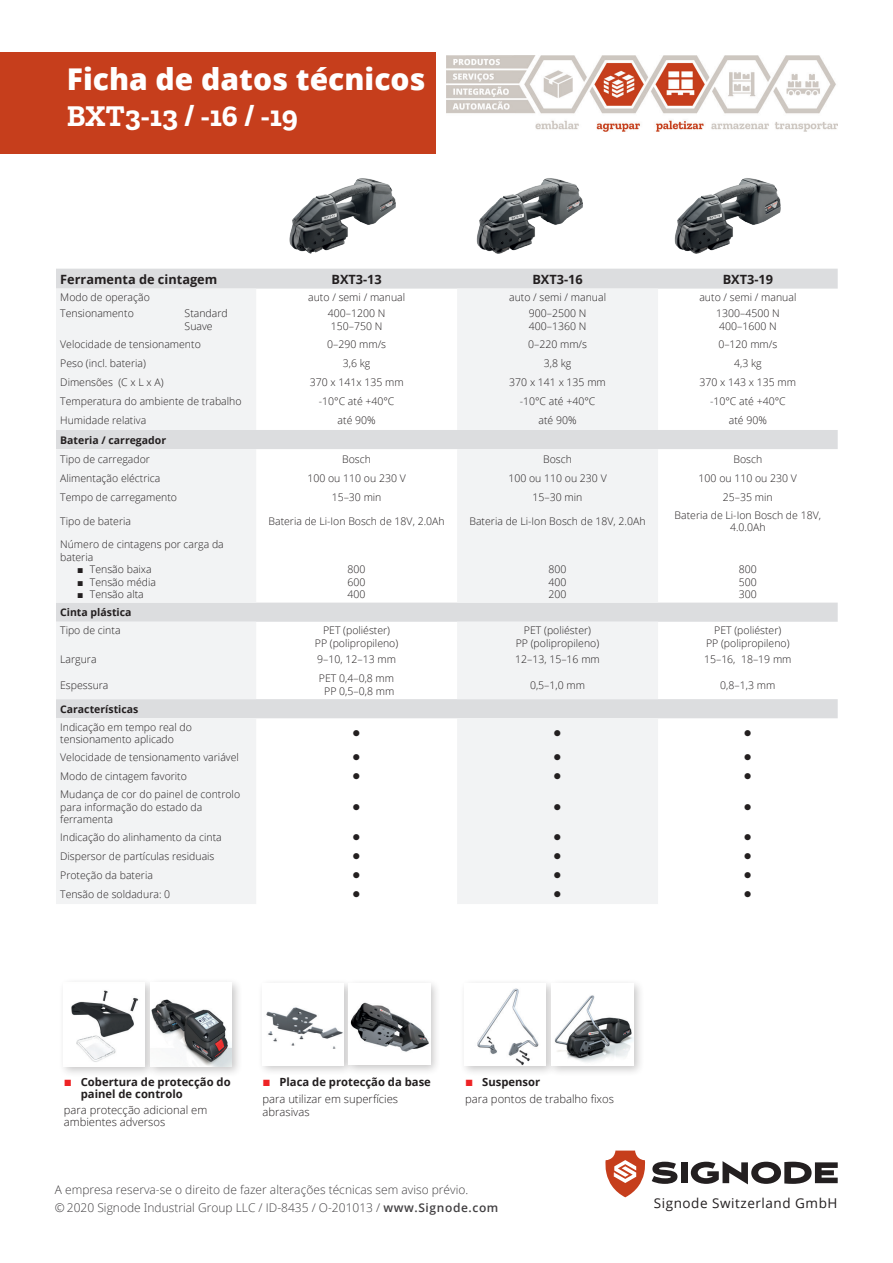
<style>
.page{position:relative;width:893px;height:1263px;background:#fff}
.page>*{position:absolute;margin:0;border:0;box-sizing:border-box;transform-origin:0 0}
.t1{font:800 30px "Open Sans";color:#fff}
.t2{font:700 30px "Zilla Slab";color:#fff}
.t3{font:13.5px "Open Sans";letter-spacing:.04em;color:#231f20}
.t4{font:700 12.75px "Open Sans";color:#231f20}
.t5{font:300 12px/18.1px "Open Sans";color:#424042}
.t6{font:300 11.25px/13.5px "Open Sans";color:#231f20}
.t7{font:700 11.25px/12px "Open Sans";color:#231f20}
.t8{font:300 10.5px/12.6px "Open Sans";color:#231f20}
.t9{font:700 10.5px "Open Sans";color:#231f20}
.t10{font:10.5px "Wingdings";color:#231f20}
.s1{font-family:"Arial";font-weight:400}
.s2{font-family:"Arial";font-weight:400;font-size:13.5px;color:#ee2325}
.s3{font-weight:600}
</style>
<div class="page">
<img style="left:289px;top:178px;width:107px;height:76px">
<div style="left:459px;top:978px;width:98px;height:99px;background:#231f20;opacity:.25"></div>
<img style="left:465px;top:983px;width:81px;height:83px">
<div style="left:546px;top:978px;width:98px;height:99px;background:#231f20;opacity:.25"></div>
<img style="left:551px;top:983px;width:82px;height:83px">
<div style="left:257px;top:978px;width:98px;height:98px;background:#231f20;opacity:.25"></div>
<img style="left:263px;top:984px;width:81px;height:81px">
<div style="left:344px;top:978px;width:97px;height:98px;background:#231f20;opacity:.25"></div>
<img style="left:349px;top:984px;width:81px;height:81px">
<div style="left:58px;top:977px;width:98px;height:100px;background:#231f20;opacity:.25"></div>
<img style="left:64px;top:982px;width:81px;height:84px">
<div style="left:145px;top:977px;width:98px;height:100px;background:#231f20;opacity:.25"></div>
<img style="left:150px;top:982px;width:82px;height:84px">
<img style="left:476px;top:178px;width:107px;height:76px">
<img style="left:674px;top:178px;width:107px;height:76px">
<div style="left:0;top:52px;width:436px;height:102px;background:#c63e1c"></div>
<svg style="left:605px;top:1150px;width:40px;height:47px"></svg>
<svg style="left:652px;top:1162px;width:25px;height:22px"></svg>
<div style="left:681px;top:1162px;width:6px;height:21px;background:#231f20"></div>
<svg style="left:691px;top:1161px;width:147px;height:23px"></svg>
<svg style="left:56px;top:269px;width:782px;height:449px"></svg>
<svg style="left:56px;top:289px;width:602px;height:615px;fill:#f2f3f4"></svg>
<img style="left:446px;top:55px;width:392px;height:77px">
<h1 class="t1" style="left:67px;top:56px;width:360px">Ficha de datos técnicos</h1>
<h1 class="t2" style="left:67px;top:98px;width:232px">BXT3-13 / -16 / -19</h1>
<p class="t4" style="left:60px;top:270px;width:159px">Ferramenta de cintagem</p>
<p class="t4" style="left:331px;top:270px;width:52px">BXT3-13</p>
<p class="t4" style="left:532px;top:270px;width:52px">BXT3-16</p>
<p class="t4" style="left:723px;top:270px;width:52px">BXT3-19</p>
<p class="t8" style="left:60px;top:290px;width:91px">Modo de operação</p>
<p class="t8" style="left:308px;top:290px;width:98px">auto / semi / manual</p>
<p class="t8" style="left:509px;top:290px;width:98px">auto / semi / manual</p>
<p class="t8" style="left:699px;top:290px;width:98px">auto / semi / manual</p>
<p class="t8" style="left:60px;top:307px;width:75px">Tensionamento</p>
<p class="t8" style="left:185px;top:307px;width:45px">Standard<br>Suave</p>
<p class="t8" style="left:328px;top:307px;width:59px">400–1200 N<br>150–750 N</p>
<p class="t8" style="left:529px;top:307px;width:59px">900–2500 N<br>400–1360 N</p>
<p class="t8" style="left:716px;top:307px;width:65px">1300–4500 N<br>400–1600 N</p>
<p class="t8" style="left:60px;top:337px;width:142px">Velocidade de tensionamento</p>
<p class="t8" style="left:327px;top:337px;width:60px">0–290 mm/s</p>
<p class="t8" style="left:528px;top:337px;width:60px">0–220 mm/s</p>
<p class="t8" style="left:718px;top:337px;width:60px">0–120 mm/s</p>
<p class="t8" style="left:60px;top:357px;width:87px">Peso (incl. bateria)</p>
<p class="t8" style="left:343px;top:357px;width:29px">3,6 kg</p>
<p class="t8" style="left:544px;top:357px;width:29px">3,8 kg</p>
<p class="t8" style="left:734px;top:357px;width:29px">4,3 kg</p>
<p class="t8" style="left:60px;top:376px;width:105px">Dimensões (C x L x A)</p>
<p class="t8" style="left:310px;top:376px;width:95px">370 x 141x 135 mm</p>
<p class="t8" style="left:509px;top:376px;width:98px">370 x 141 x 135 mm</p>
<p class="t8" style="left:700px;top:376px;width:98px">370 x 143 x 135 mm</p>
<p class="t8" style="left:60px;top:395px;width:183px">Temperatura do ambiente de trabalho</p>
<p class="t8" style="left:319px;top:395px;width:77px">-10°C até +40°C</p>
<p class="t8" style="left:520px;top:395px;width:77px">-10°C até +40°C</p>
<p class="t8" style="left:710px;top:395px;width:77px">-10°C até +40°C</p>
<p class="t8" style="left:60px;top:414px;width:88px">Humidade relativa</p>
<p class="t8" style="left:338px;top:414px;width:40px">até 90%</p>
<p class="t8" style="left:538px;top:414px;width:40px">até 90%</p>
<p class="t8" style="left:729px;top:414px;width:40px">até 90%</p>
<p class="t9" style="left:60px;top:432px;width:107px">Bateria / carregador</p>
<p class="t8" style="left:60px;top:452px;width:91px">Tipo de carregador</p>
<p class="t8" style="left:342px;top:452px;width:30px">Bosch</p>
<p class="t8" style="left:543px;top:452px;width:30px">Bosch</p>
<p class="t8" style="left:733px;top:452px;width:30px">Bosch</p>
<p class="t8" style="left:60px;top:471px;width:102px">Alimentação eléctrica</p>
<p class="t8" style="left:307px;top:471px;width:100px">100 ou 110 ou 230 V</p>
<p class="t8" style="left:508px;top:471px;width:100px">100 ou 110 ou 230 V</p>
<p class="t8" style="left:699px;top:471px;width:100px">100 ou 110 ou 230 V</p>
<p class="t8" style="left:60px;top:490px;width:118px">Tempo de carregamento</p>
<p class="t8" style="left:332px;top:490px;width:51px">15–30 min</p>
<p class="t8" style="left:533px;top:490px;width:51px">15–30 min</p>
<p class="t8" style="left:723px;top:490px;width:51px">25–35 min</p>
<p class="t8" style="left:60px;top:515px;width:72px">Tipo de bateria</p>
<p class="t8" style="left:269px;top:515px;width:178px">Bateria de Li-Ion Bosch de 18V, 2.0Ah</p>
<p class="t8" style="left:469px;top:515px;width:178px">Bateria de Li-Ion Bosch de 18V, 2.0Ah</p>
<p class="t8" style="left:675px;top:508px;width:148px;text-align:center">Bateria de Li-Ion Bosch de 18V,<br>4.0.0Ah</p>
<p class="t8" style="left:60px;top:537px;width:165px">Número de cintagens por carga da bateria</p>
<p class="t8" style="left:77px;top:563px;width:76px"><span class="s1">■</span> Tensão baixa</p>
<p class="t8" style="left:77px;top:575px;width:80px"><span class="s1">■</span> Tensão média</p>
<p class="t8" style="left:77px;top:588px;width:68px"><span class="s1">■</span> Tensão alta</p>
<p class="t8" style="left:348px;top:563px;width:19px;text-align:justify">800<br>600<br>400</p>
<p class="t8" style="left:548px;top:563px;width:19px;text-align:justify">800<br>400<br>200</p>
<p class="t8" style="left:739px;top:563px;width:19px;text-align:justify">800<br>500<br>300</p>
<p class="t9" style="left:60px;top:605px;width:73px">Cinta plástica</p>
<p class="t8" style="left:60px;top:624px;width:62px">Tipo de cinta</p>
<p class="t8" style="left:315px;top:624px;width:85px;text-align:center">PET (poliéster)<br>PP (polipropileno)</p>
<p class="t8" style="left:516px;top:624px;width:85px;text-align:center">PET (poliéster)<br>PP (polipropileno)</p>
<p class="t8" style="left:706px;top:624px;width:85px;text-align:center">PET (poliéster)<br>PP (polipropileno)</p>
<p class="t8" style="left:60px;top:653px;width:38px">Largura</p>
<p class="t8" style="left:317px;top:653px;width:80px">9–10, 12–13 mm</p>
<p class="t8" style="left:515px;top:653px;width:86px">12–13, 15–16 mm</p>
<p class="t8" style="left:704px;top:653px;width:89px">15–16, 18–19 mm</p>
<p class="t8" style="left:60px;top:678px;width:50px">Espessura</p>
<p class="t8" style="left:319px;top:672px;width:77px;text-align:center">PET 0,4–0,8 mm<br>PP 0,5–0,8 mm</p>
<p class="t8" style="left:530px;top:678px;width:57px">0,5–1,0 mm</p>
<p class="t8" style="left:720px;top:678px;width:57px">0,8–1,3 mm</p>
<p class="t9" style="left:60px;top:701px;width:80px">Características</p>
<p class="t8" style="left:60px;top:720px;width:133px">Indicação em tempo real do tensionamento aplicado</p>
<p class="t10" style="left:353px;top:727px;width:9px">●</p>
<p class="t10" style="left:554px;top:727px;width:9px">●</p>
<p class="t10" style="left:744px;top:727px;width:9px">●</p>
<p class="t8" style="left:60px;top:751px;width:180px">Velocidade de tensionamento variável</p>
<p class="t10" style="left:353px;top:752px;width:9px">●</p>
<p class="t10" style="left:554px;top:752px;width:9px">●</p>
<p class="t10" style="left:744px;top:752px;width:9px">●</p>
<p class="t8" style="left:60px;top:770px;width:128px">Modo de cintagem favorito</p>
<p class="t10" style="left:353px;top:771px;width:9px">●</p>
<p class="t10" style="left:554px;top:771px;width:9px">●</p>
<p class="t10" style="left:744px;top:771px;width:9px">●</p>
<p class="t8" style="left:60px;top:788px;width:181px">Mudança de cor do painel de controlo para informação do estado da ferramenta</p>
<p class="t10" style="left:353px;top:801px;width:9px">●</p>
<p class="t10" style="left:554px;top:801px;width:9px">●</p>
<p class="t10" style="left:744px;top:801px;width:9px">●</p>
<p class="t8" style="left:60px;top:831px;width:163px">Indicação do alinhamento da cinta</p>
<p class="t10" style="left:353px;top:832px;width:9px">●</p>
<p class="t10" style="left:554px;top:832px;width:9px">●</p>
<p class="t10" style="left:744px;top:832px;width:9px">●</p>
<p class="t8" style="left:60px;top:850px;width:156px">Dispersor de partículas residuais</p>
<p class="t10" style="left:353px;top:851px;width:9px">●</p>
<p class="t10" style="left:554px;top:851px;width:9px">●</p>
<p class="t10" style="left:744px;top:851px;width:9px">●</p>
<p class="t8" style="left:60px;top:869px;width:94px">Proteção da bateria</p>
<p class="t10" style="left:353px;top:870px;width:9px">●</p>
<p class="t10" style="left:554px;top:870px;width:9px">●</p>
<p class="t10" style="left:744px;top:870px;width:9px">●</p>
<p class="t8" style="left:60px;top:888px;width:112px">Tensão de soldadura: 0</p>
<p class="t10" style="left:353px;top:889px;width:9px">●</p>
<p class="t10" style="left:554px;top:889px;width:9px">●</p>
<p class="t10" style="left:744px;top:889px;width:9px">●</p>
<p class="t7" style="left:81px;top:1076px;width:151px;text-indent:-17px"><span class="s2">■</span> Cobertura de protecção do painel de controlo</p>
<p class="t6" style="left:64px;top:1103px;width:145px;line-height:12px">para protecção adicional em ambientes adversos</p>
<p class="t7" style="left:262px;top:1076px;width:170px"><span class="s2">■</span> Placa de protecção da base</p>
<p class="t6" style="left:262px;top:1092px;width:137px">para utilizar em superfícies abrasivas</p>
<p class="t7" style="left:465px;top:1076px;width:77px"><span class="s2">■</span> Suspensor</p>
<p class="t6" style="left:465px;top:1092px;width:150px">para pontos de trabalho fixos</p>
<p class="t5" style="left:55px;top:1180px;width:445px">A empresa reserva-se o direito de fazer alterações técnicas sem aviso prévio.<br>© 2020 Signode Industrial Group LLC / ID-8435 / O-201013 / <span class="s3">www.Signode.com</span></p>
<p class="t3" style="left:654px;top:1194px;width:185px">Signode Switzerland GmbH</p>
</div>
